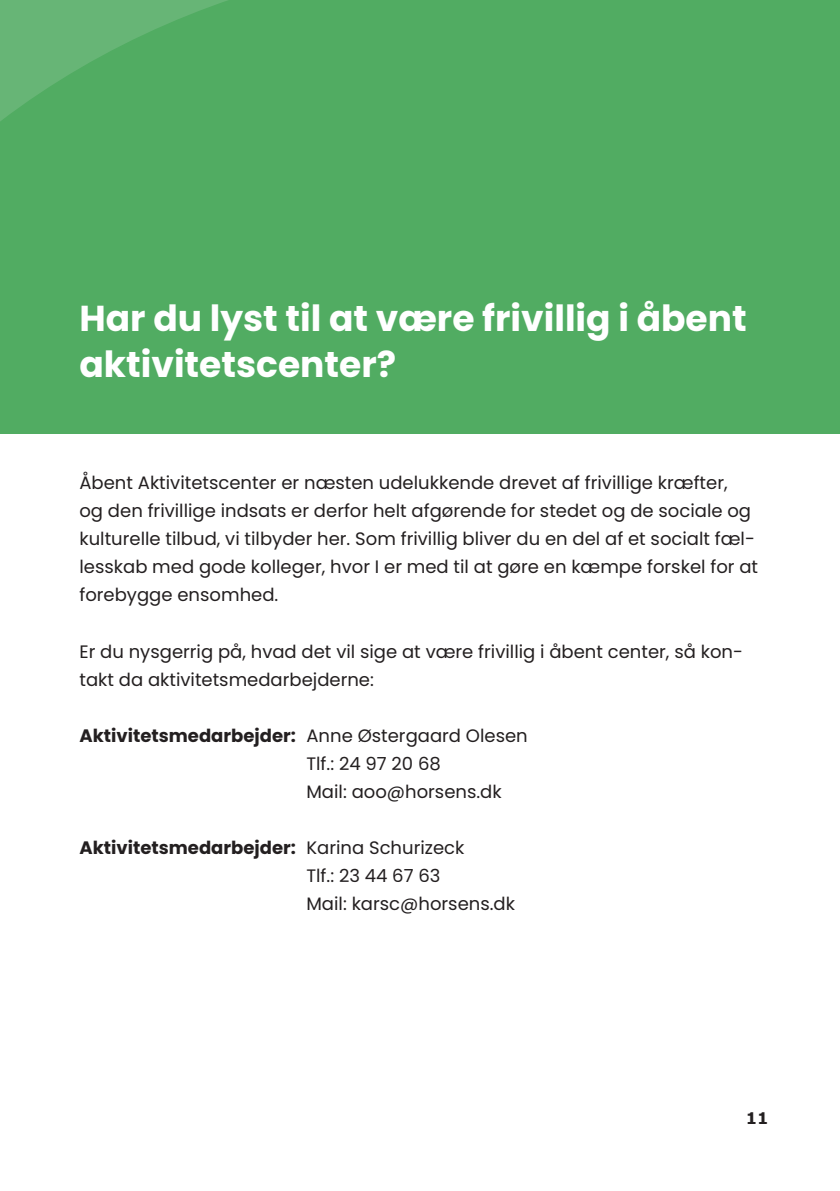
<style>
.page{position:relative;width:840px;height:1191px;background:#fff}
.page>*{position:absolute;margin:0;border:0;box-sizing:border-box;transform-origin:0 0}
.t1{font:700 36px/46px "Poppins";color:#fff}
.t2{font:18px/28px "Poppins";color:#231f20}
.t3{font:700 16px "Verdana";color:#231f20}
.s1{font-weight:700}
</style>
<div class="page">
<div style="left:0;top:0;width:839px;height:433px;background:#51ac62"></div>
<svg style="left:0;top:0;width:228px;height:121px"></svg>
<h1 class="t1" style="left:79px;top:295px;width:668px">Har du lyst til at være frivillig i åbent aktivitetscenter?</h1>
<p class="t2" style="left:79px;top:469px;width:679px">Åbent Aktivitetscenter er næsten udelukkende drevet af frivillige kræfter,<br>og den frivillige indsats er derfor helt afgørende for stedet og de sociale og kulturelle tilbud, vi tilbyder her. Som frivillig bliver du en del af et socialt fæl&shy;lesskab med gode kolleger, hvor I er med til at gøre en kæmpe forskel for at forebygge ensomhed.</p>
<p class="t2" style="left:79px;top:637px;width:664px">Er du nysgerrig på, hvad det vil sige at være frivillig i åbent center, så kon&shy;takt da aktivitetsmedarbejderne:</p>
<p class="t2" style="left:306px;top:721px;width:223px;text-indent:-227px"><span class="s1">Aktivitetsmedarbejder:</span> Anne Østergaard Olesen<br>Tlf.: 24 97 20 68<br>Mail: aoo@horsens.dk</p>
<p class="t2" style="left:306px;top:833px;width:210px;text-indent:-227px"><span class="s1">Aktivitetsmedarbejder:</span> Karina Schurizeck<br>Tlf.: 23 44 67 63<br>Mail: karsc@horsens.dk</p>
<p class="t3" style="left:745px;top:1107px;width:24px">11</p>
</div>
